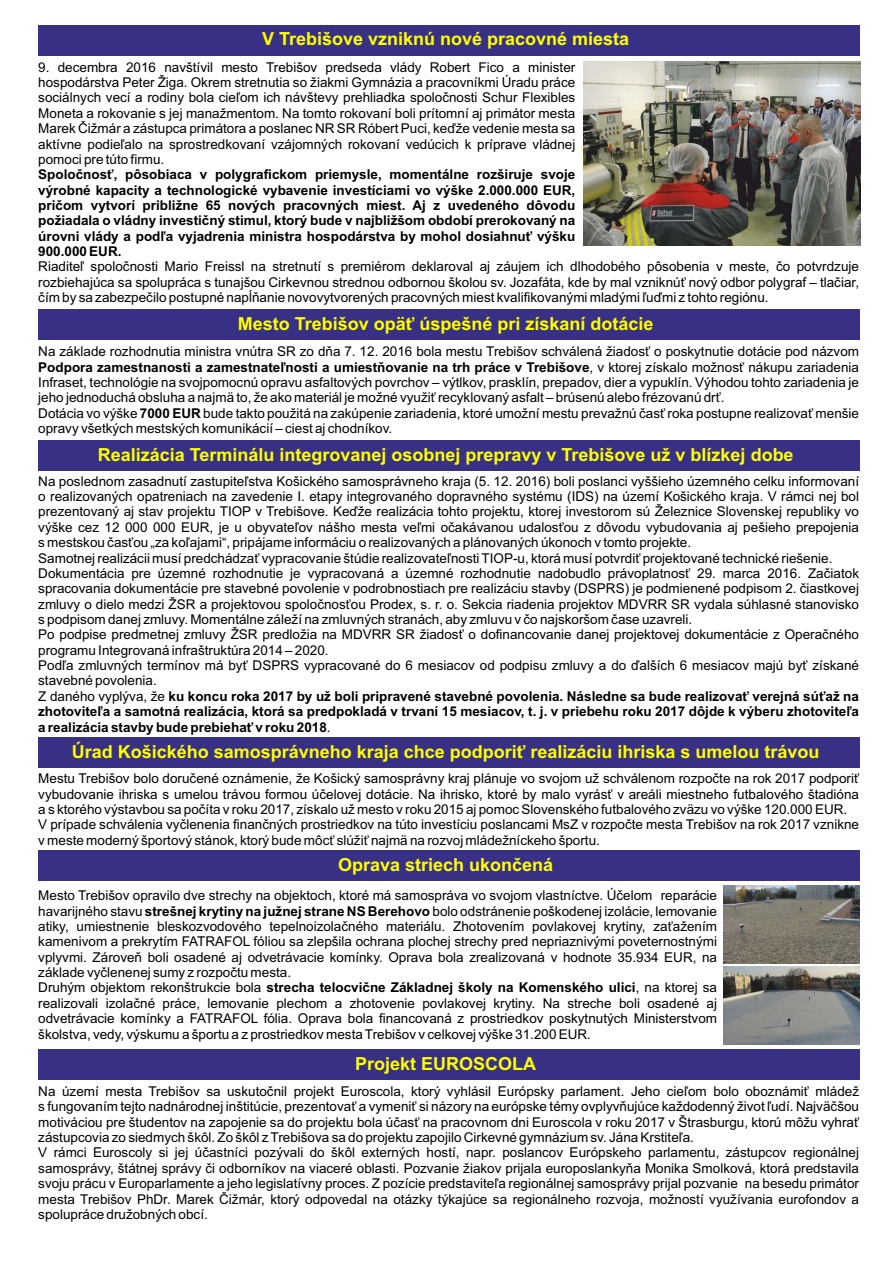
<style>
.page{position:relative;width:893px;height:1263px;background:#fff}
.page>*{position:absolute;margin:0;border:0;box-sizing:border-box;transform-origin:0 0}
.t1{font:700 18px "Arial";color:#ff0}
.t2{font:13.5px/15.3px "Arial";color:#000}
.t3{font:700 13.5px/15.3px "Arial";color:#000;text-align:justify}
.s1{font-weight:700}
</style>
<div class="page">
<div style="left:38px;top:25px;width:822px;height:30px;background:#383085"></div>
<div style="left:38px;top:440px;width:822px;height:30px;background:#383085"></div>
<div style="left:38px;top:309px;width:822px;height:31px;background:#383085"></div>
<div style="left:38px;top:737px;width:822px;height:31px;background:#383085"></div>
<div style="left:38px;top:850px;width:822px;height:31px;background:#383085"></div>
<div style="left:38px;top:1049px;width:822px;height:31px;background:#383085"></div>
<img style="left:723px;top:885px;width:136px;height:78px">
<img style="left:723px;top:966px;width:136px;height:78px">
<img style="left:584px;top:62px;width:276px;height:184px">
<h1 class="t1" style="left:262px;top:32px;width:369px">V Trebišove vzniknú nové pracovné miesta</h1>
<p class="t2" style="left:38px;top:61px;width:539px;text-align:justify">9. decembra 2016 navštívil mesto Trebišov predseda vlády Robert Fico a minister hospodárstva Peter Žiga. Okrem stretnutia so žiakmi Gymnázia a pracovníkmi Úradu práce sociálnych vecí a rodiny bola cieľom ich návštevy prehliadka spoločnosti Schur Flexibles Moneta a rokovanie s jej manažmentom. Na tomto rokovaní boli prítomní aj primátor mesta Marek Čižmár a zástupca primátora a poslanec NR SR Róbert Puci, keďže vedenie mesta sa aktívne podieľalo na sprostredkovaní vzájomných rokovaní vedúcich k príprave vládnej pomoci pre túto firmu.</p>
<p class="t3" style="left:38px;top:168px;width:539px">Spoločnosť, pôsobiaca v polygrafickom priemysle, momentálne rozširuje svoje výrobné kapacity a technologické vybavenie investíciami vo výške 2.000.000 EUR, pričom vytvorí približne 65 nových pracovných miest. Aj z uvedeného dôvodu požiadala o vládny investičný stimul, ktorý bude v najbližšom období prerokovaný na úrovni vlády a podľa vyjadrenia ministra hospodárstva by mohol dosiahnuť výšku 900.000 EUR.</p>
<p class="t2" style="left:38px;top:260px;width:822px;text-align:justify">Riaditeľ spoločnosti Mario Freissl na stretnutí s premiérom deklaroval aj záujem ich dlhodobého pôsobenia v meste, čo potvrdzuje rozbiehajúca sa spolupráca s tunajšou Cirkevnou strednou odbornou školou sv. Jozafáta, kde by mal vzniknúť nový odbor polygraf – tlačiar, čím by sa zabezpečilo postupné napĺňanie novovytvorených pracovných miest kvalifikovanými mladými ľuďmi z tohto regiónu.</p>
<h1 class="t1" style="left:238px;top:317px;width:417px">Mesto Trebišov opäť úspešné pri získaní dotácie</h1>
<p class="t2" style="left:38px;top:345px;width:822px">Na základe rozhodnutia ministra vnútra SR zo dňa 7. 12. 2016 bola mestu Trebišov schválená žiadosť o poskytnutie dotácie pod názvom <span class="s1">Podpora zamestnanosti a zamestnateľnosti a umiestňovanie na trh práce v Trebišove</span>, v ktorej získalo možnosť nákupu zariadenia Infraset, technológie na svojpomocnú opravu asfaltových povrchov – výtlkov, prasklín, prepadov, dier a vypuklín. Výhodou tohto zariadenia je jeho jednoduchá obsluha a najmä to, že ako materiál je možné využiť recyklovaný asfalt – brúsenú alebo frézovanú drť.<br>Dotácia vo výške <span class="s1">7000 EUR</span> bude takto použitá na zakúpenie zariadenia, ktoré umožní mestu prevažnú časť roka postupne realizovať menšie opravy všetkých mestských komunikácií – ciest aj chodníkov.</p>
<h1 class="t1" style="left:98px;top:447px;width:697px">Realizácia Terminálu integrovanej osobnej prepravy v Trebišove už v blízkej dobe</h1>
<p class="t2" style="left:38px;top:474px;width:822px">Na poslednom zasadnutí zastupiteľstva Košického samosprávneho kraja (5. 12. 2016) boli poslanci vyššieho územného celku informovaní o realizovaných opatreniach na zavedenie I. etapy integrovaného dopravného systému (IDS) na území Košického kraja. V rámci nej bol prezentovaný aj stav projektu TIOP v Trebišove. Keďže realizácia tohto projektu, ktorej investorom sú Železnice Slovenskej republiky vo výške cez 12 000 000 EUR, je u obyvateľov nášho mesta veľmi očakávanou udalosťou z dôvodu vybudovania aj pešieho prepojenia s mestskou časťou „za koľajami“, pripájame informáciu o realizovaných a plánovaných úkonoch v tomto projekte.<br>Samotnej realizácii musí predchádzať vypracovanie štúdie realizovateľnosti TIOP-u, ktorá musí potvrdiť projektované technické riešenie.<br>Dokumentácia pre územné rozhodnutie je vypracovaná a územné rozhodnutie nadobudlo právoplatnosť 29. marca 2016. Začiatok spracovania dokumentácie pre stavebné povolenie v podrobnostiach pre realizáciu stavby (DSPRS) je podmienené podpisom 2. čiastkovej zmluvy o dielo medzi ŽSR a projektovou spoločnosťou Prodex, s. r. o. Sekcia riadenia projektov MDVRR SR vydala súhlasné stanovisko s podpisom danej zmluvy. Momentálne záleží na zmluvných stranách, aby zmluvu v čo najskoršom čase uzavreli.<br>Po podpise predmetnej zmluvy ŽSR predložia na MDVRR SR žiadosť o dofinancovanie danej projektovej dokumentácie z Operačného programu Integrovaná infraštruktúra 2014 – 2020.<br>Podľa zmluvných termínov má byť DSPRS vypracované do 6 mesiacov od podpisu zmluvy a do ďalších 6 mesiacov majú byť získané stavebné povolenia.<br>Z daného vyplýva, že <span class="s1">ku koncu roka 2017 by už boli pripravené stavebné povolenia. Následne sa bude realizovať verejná súťaž na zhotoviteľa a samotná realizácia, ktorá sa predpokladá v trvaní 15 mesiacov, t. j. v priebehu roku 2017 dôjde k výberu zhotoviteľa a realizácia stavby bude prebiehať v roku 2018</span>.</p>
<h1 class="t1" style="left:72px;top:745px;width:749px">Úrad Košického samosprávneho kraja chce podporiť realizáciu ihriska s umelou trávou</h1>
<p class="t2" style="left:38px;top:772px;width:822px">Mestu Trebišov bolo doručené oznámenie, že Košický samosprávny kraj plánuje vo svojom už schválenom rozpočte na rok 2017 podporiť vybudovanie ihriska s umelou trávou formou účelovej dotácie. Na ihrisko, ktoré by malo vyrásť v areáli miestneho futbalového štadióna a s ktorého výstavbou sa počíta v roku 2017, získalo už mesto v roku 2015 aj pomoc Slovenského futbalového zväzu vo výške 120.000 EUR.<br>V prípade schválenia vyčlenenia finančných prostriedkov na túto investíciu poslancami MsZ v rozpočte mesta Trebišov na rok 2017 vznikne v meste moderný športový stánok, ktorý bude môcť slúžiť najmä na rozvoj mládežníckeho športu.</p>
<h1 class="t1" style="left:338px;top:858px;width:217px">Oprava striech ukončená</h1>
<p class="t2" style="left:38px;top:889px;width:680px">Mesto Trebišov opravilo dve strechy na objektoch, ktoré má samospráva vo svojom vlastníctve. Účelom reparácie havarijného stavu <span class="s1">strešnej krytiny na južnej strane NS Berehovo</span> bolo odstránenie poškodenej izolácie, lemovanie atiky, umiestnenie bleskozvodového tepelnoizolačného materiálu. Zhotovením povlakovej krytiny, zaťažením kamenivom a prekrytím FATRAFOL fóliou sa zlepšila ochrana plochej strechy pred nepriaznivými poveternostnými vplyvmi. Zároveň boli osadené aj odvetrávacie komínky. Oprava bola zrealizovaná v hodnote 35.934 EUR, na základe vyčlenenej sumy z rozpočtu mesta.<br>Druhým objektom rekonštrukcie bola <span class="s1">strecha telocvične Základnej školy na Komenského ulici</span>, na ktorej sa realizovali izolačné práce, lemovanie plechom a zhotovenie povlakovej krytiny. Na streche boli osadené aj odvetrávacie komínky a FATRAFOL fólia. Oprava bola financovaná z prostriedkov poskytnutých Ministerstvom školstva, vedy, výskumu a športu a z prostriedkov mesta Trebišov v celkovej výške 31.200 EUR.</p>
<h1 class="t1" style="left:355px;top:1057px;width:183px">Projekt EUROSCOLA</h1>
<p class="t2" style="left:38px;top:1085px;width:822px">Na území mesta Trebišov sa uskutočnil projekt Euroscola, ktorý vyhlásil Európsky parlament. Jeho cieľom bolo oboznámiť mládež s fungovaním tejto nadnárodnej inštitúcie, prezentovať a vymeniť si názory na európske témy ovplyvňujúce každodenný život ľudí. Najväčšou motiváciou pre študentov na zapojenie sa do projektu bola účasť na pracovnom dni Euroscola v roku 2017 v Štrasburgu, ktorú môžu vyhrať zástupcovia zo siedmych škôl. Zo škôl z Trebišova sa do projektu zapojilo Cirkevné gymnázium sv. Jána Krstiteľa.<br>V rámci Euroscoly si jej účastníci pozývali do škôl externých hostí, napr. poslancov Európskeho parlamentu, zástupcov regionálnej samosprávy, štátnej správy či odborníkov na viaceré oblasti. Pozvanie žiakov prijala europoslankyňa Monika Smolková, ktorá predstavila svoju prácu v Europarlamente a jeho legislatívny proces. Z pozície predstaviteľa regionálnej samosprávy prijal pozvanie na besedu primátor mesta Trebišov PhDr. Marek Čižmár, ktorý odpovedal na otázky týkajúce sa regionálneho rozvoja, možností využívania eurofondov a spolupráce družobných obcí.</p>
</div>
